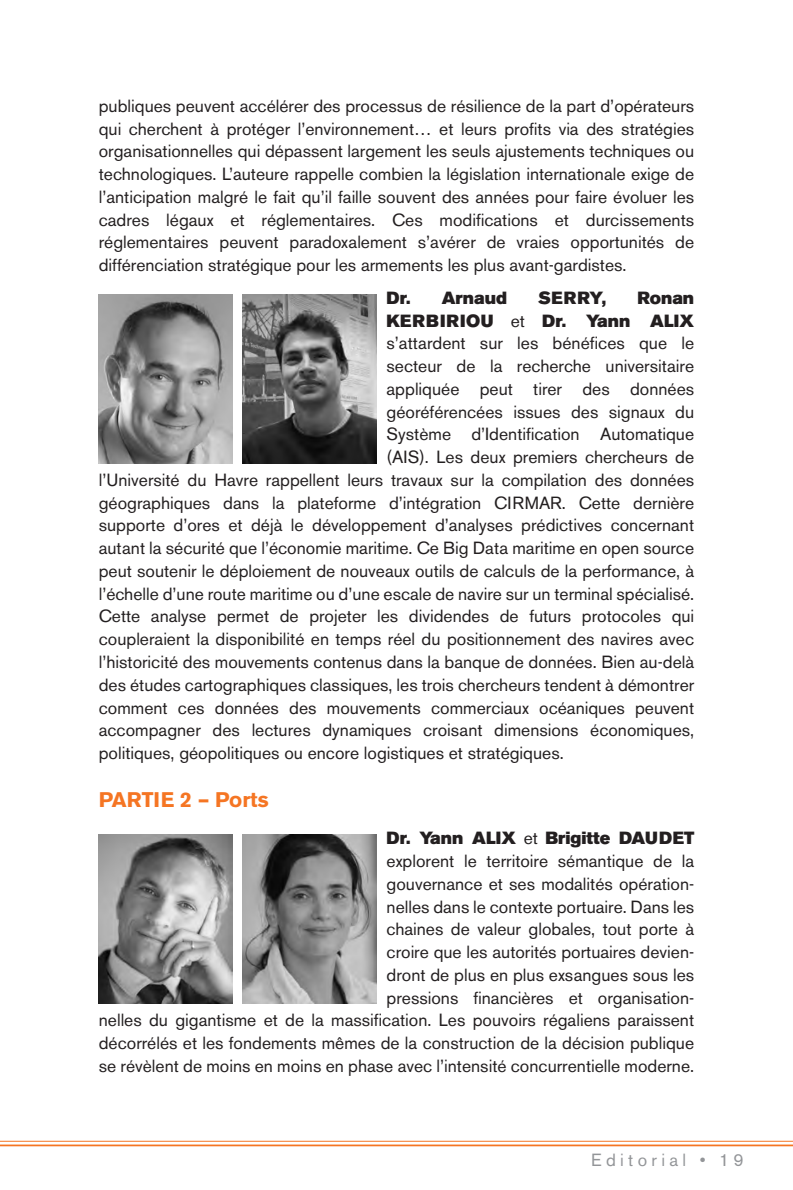
<style>
.page{position:relative;width:793px;height:1190px;background:#fff}
.page>*{position:absolute;margin:0;border:0;box-sizing:border-box;transform-origin:0 0}
.Sous-titre_3{font:700 21px "Akzidenz Grotesk BE";color:#f57523}
.texte_courant{font:17.5px/22.8px "Akzidenz Grotesk BE";color:#231f20;text-align:justify}
.texte_courant-2{font:17.5px "Akzidenz Grotesk BE Super";letter-spacing:.02em;color:#231f20}
.texte_courant-3{font:17.5px "Akzidenz Grotesk BE Super";color:#231f20}
.t1{font:17.5px "Akzidenz Grotesk BE";letter-spacing:.25em;color:#939598}
.s1{font-family:"Akzidenz Grotesk BE"}
.s2{font-family:"Akzidenz Grotesk BE Super"}
</style>
<div class="page">
<hr style="left:0;top:1140px;width:793px;height:1px;background:#f57523">
<hr style="left:0;top:1144px;width:793px;height:2px;background:#f57523">
<img style="left:99px;top:294px;width:134px;height:169px">
<img style="left:243px;top:294px;width:134px;height:169px">
<img style="left:99px;top:835px;width:134px;height:168px">
<img style="left:243px;top:835px;width:134px;height:168px">
<p class="texte_courant" style="left:99px;top:94px;width:597px">publiques peuvent accélérer des processus de résilience de la part d’opérateurs qui cherchent à protéger l’environnement… et leurs profits via des stratégies organisationnelles qui dépassent largement les seuls ajustements techniques ou technologiques. L’auteure rappelle combien la législation internationale exige de l’anticipation malgré le fait qu’il faille souvent des années pour faire évoluer les cadres légaux et réglementaires. Ces modifications et durcissements réglementaires peuvent paradoxalement s’avérer de vraies opportunités de différenciation stratégique pour les armements les plus avant-gardistes.</p>
<p class="texte_courant-3" style="left:386px;top:288px;width:122px">Dr. Arnaud</p>
<p class="texte_courant-3" style="left:538px;top:288px;width:70px">SERRY,</p>
<p class="texte_courant-3" style="left:637px;top:288px;width:58px">Ronan</p>
<p class="texte_courant-2" style="left:386px;top:310px;width:309px">KERBIRIOU <span class="s1">et</span> Dr. Yann ALIX</p>
<p class="texte_courant" style="left:386px;top:332px;width:309px">s’attardent sur les bénéfices que le</p>
<p class="texte_courant" style="left:386px;top:355px;width:309px">secteur de la recherche universitaire</p>
<p class="texte_courant" style="left:386px;top:377px;width:309px">appliquée peut tirer des données</p>
<p class="texte_courant" style="left:386px;top:400px;width:309px">géoréférencées issues des signaux du</p>
<p class="texte_courant" style="left:386px;top:423px;width:309px">Système d’Identification Automatique</p>
<p class="texte_courant" style="left:386px;top:446px;width:309px">(AIS). Les deux premiers chercheurs de</p>
<p class="texte_courant" style="left:99px;top:468px;width:597px">l’Université du Havre rappellent leurs travaux sur la compilation des données</p>
<p class="texte_courant" style="left:99px;top:491px;width:597px">géographiques dans la plateforme d’intégration CIRMAR. Cette dernière</p>
<p class="texte_courant" style="left:99px;top:514px;width:597px">supporte d’ores et déjà le développement d’analyses prédictives concernant</p>
<p class="texte_courant" style="left:99px;top:537px;width:597px">autant la sécurité que l’économie maritime. Ce Big Data maritime en open source</p>
<p class="texte_courant" style="left:99px;top:559px;width:597px">peut soutenir le déploiement de nouveaux outils de calculs de la performance, à</p>
<p class="texte_courant" style="left:99px;top:582px;width:597px">l’échelle d’une route maritime ou d’une escale de navire sur un terminal spécialisé.</p>
<p class="texte_courant" style="left:99px;top:605px;width:597px">Cette analyse permet de projeter les dividendes de futurs protocoles qui</p>
<p class="texte_courant" style="left:99px;top:628px;width:597px">coupleraient la disponibilité en temps réel du positionnement des navires avec</p>
<p class="texte_courant" style="left:99px;top:650px;width:597px">l’historicité des mouvements contenus dans la banque de données. Bien au-delà</p>
<p class="texte_courant" style="left:99px;top:673px;width:597px">des études cartographiques classiques, les trois chercheurs tendent à démontrer</p>
<p class="texte_courant" style="left:99px;top:696px;width:597px">comment ces données des mouvements commerciaux océaniques peuvent</p>
<p class="texte_courant" style="left:99px;top:719px;width:597px">accompagner des lectures dynamiques croisant dimensions économiques,</p>
<p class="texte_courant" style="left:99px;top:741px;width:466px">politiques, géopolitiques ou encore logistiques et stratégiques.</p>
<p class="Sous-titre_3" style="left:99px;top:787px;width:171px">PARTIE 2 – Ports</p>
<p class="texte_courant" style="left:99px;top:827px;width:597px;text-align:right"><span class="s2">Dr. Yann ALIX</span> et <span class="s2">Brigitte DAUDET<br></span>explorent le territoire sémantique de la<br>gouvernance et ses modalités opération-<br>nelles dans le contexte portuaire. Dans les<br>chaines de valeur globales, tout porte à<br>croire que les autorités portuaires devien-<br>dront de plus en plus exsangues sous les<br>pressions financières et organisation-<br>nelles du gigantisme et de la massification. Les pouvoirs régaliens paraissent décorrélés et les fondements mêmes de la construction de la décision publique se révèlent de moins en moins en phase avec l’intensité concurrentielle moderne.</p>
<p class="t1" style="left:591px;top:1149px;width:154px">Editorial • 19</p>
</div>
